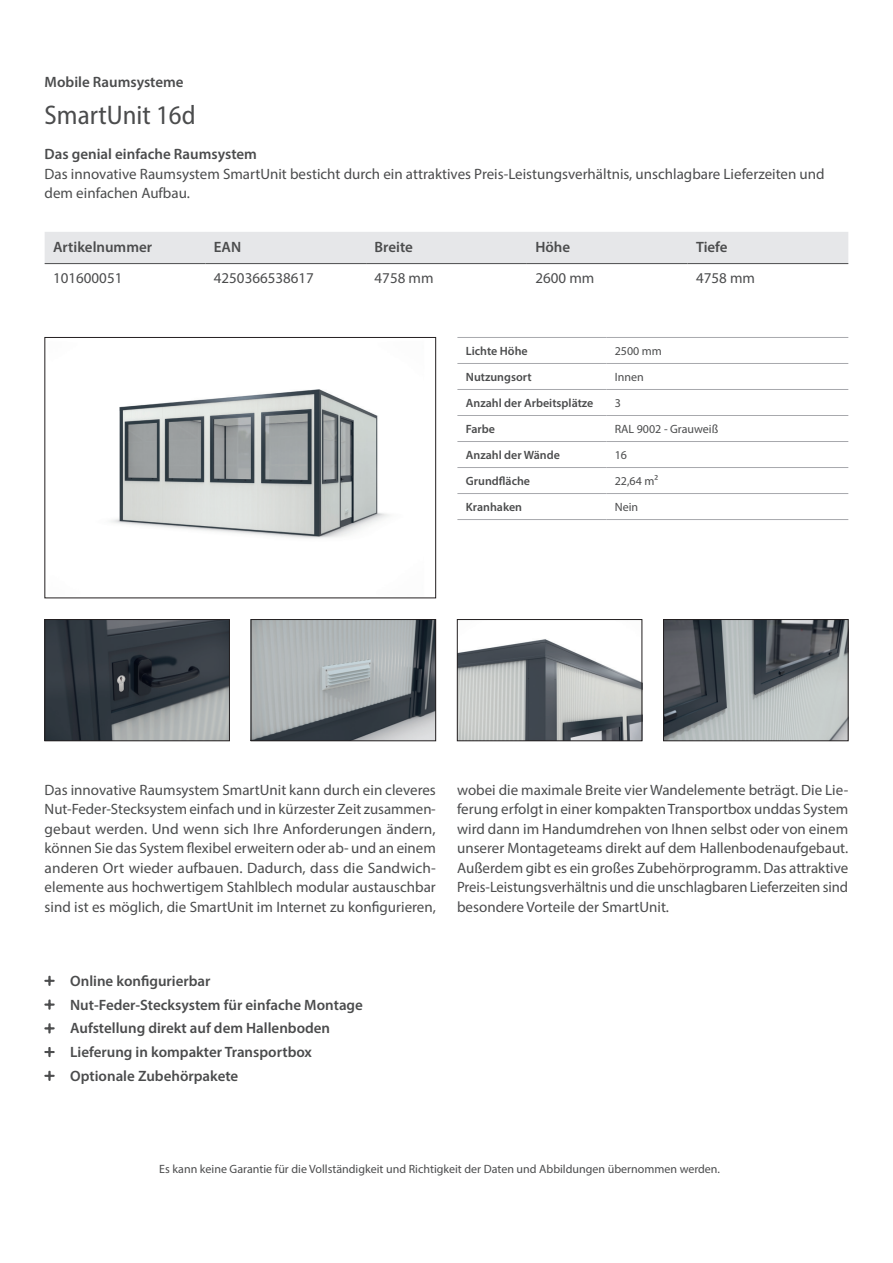
<style>
.page{position:relative;width:893px;height:1263px;background:#fff}
.page>*{position:absolute;margin:0;border:0;box-sizing:border-box;transform-origin:0 0}
.t1{font:semi-condensed 27px "Myriad Pro";color:#4b4c4d}
.t2{font:15px/19.5px "Myriad Pro";color:#4b4c4d;text-align:justify}
.t3{font:600 15px/23.7px "Myriad Pro";color:#4b4c4d}
.t4{font:12px "Myriad Pro";color:#4b4c4d}
.t5{font:600 12px "Myriad Pro";color:#4b4c4d}
</style>
<div class="page">
<img style="left:110px;top:389px;width:279px;height:150px">
<div style="left:45px;top:337px;width:391px;height:261px;border:1px solid #231f20"></div>
<img style="left:47px;top:621px;width:181px;height:118px">
<div style="left:45px;top:619px;width:185px;height:122px;border:1px solid #231f20"></div>
<img style="left:253px;top:621px;width:181px;height:118px">
<div style="left:251px;top:619px;width:185px;height:122px;border:1px solid #231f20"></div>
<img style="left:665px;top:621px;width:181px;height:118px">
<div style="left:663px;top:619px;width:185px;height:122px;border:1px solid #231f20"></div>
<img style="left:459px;top:639px;width:181px;height:100px">
<div style="left:457px;top:619px;width:185px;height:122px;border:1px solid #231f20"></div>
<div style="left:45px;top:232px;width:803px;height:31px;background:#e6e7e9"></div>
<hr style="left:45px;top:263px;width:160px;height:1px;background:#4b4c4d">
<hr style="left:205px;top:263px;width:161px;height:1px;background:#4b4c4d">
<hr style="left:366px;top:263px;width:161px;height:1px;background:#4b4c4d">
<hr style="left:527px;top:263px;width:161px;height:1px;background:#4b4c4d">
<hr style="left:688px;top:263px;width:160px;height:1px;background:#4b4c4d">
<hr style="left:457px;top:337px;width:149px;height:1px;background:#a8a9ad">
<hr style="left:606px;top:337px;width:242px;height:1px;background:#a8a9ad">
<hr style="left:457px;top:363px;width:149px;height:1px;background:#a8a9ad">
<hr style="left:606px;top:363px;width:242px;height:1px;background:#a8a9ad">
<hr style="left:457px;top:389px;width:149px;height:1px;background:#a8a9ad">
<hr style="left:606px;top:389px;width:242px;height:1px;background:#a8a9ad">
<hr style="left:457px;top:415px;width:149px;height:1px;background:#a8a9ad">
<hr style="left:606px;top:415px;width:242px;height:1px;background:#a8a9ad">
<hr style="left:457px;top:441px;width:149px;height:1px;background:#a8a9ad">
<hr style="left:606px;top:441px;width:242px;height:1px;background:#a8a9ad">
<hr style="left:457px;top:467px;width:149px;height:1px;background:#a8a9ad">
<hr style="left:606px;top:467px;width:242px;height:1px;background:#a8a9ad">
<hr style="left:457px;top:493px;width:149px;height:1px;background:#a8a9ad">
<hr style="left:606px;top:493px;width:242px;height:1px;background:#a8a9ad">
<hr style="left:457px;top:519px;width:149px;height:1px;background:#a8a9ad">
<hr style="left:606px;top:519px;width:242px;height:1px;background:#a8a9ad">
<p class="t3" style="left:45px;top:70px;width:141px">Mobile Raumsysteme</p>
<h1 class="t1" style="left:45px;top:99px;width:152px">SmartUnit 16d</h1>
<p class="t3" style="left:45px;top:142px;width:214px">Das genial einfache Raumsystem</p>
<p class="t2" style="left:45px;top:164px;width:781px">Das innovative Raumsystem SmartUnit besticht durch ein attraktives Preis-Leistungsverhältnis, unschlagbare Lieferzeiten und dem einfachen Aufbau.</p>
<p class="t3" style="left:53px;top:234px;width:101px">Artikelnummer</p>
<p class="t3" style="left:214px;top:234px;width:29px">EAN</p>
<p class="t3" style="left:375px;top:234px;width:40px">Breite</p>
<p class="t3" style="left:535px;top:234px;width:36px">Höhe</p>
<p class="t3" style="left:696px;top:234px;width:33px">Tiefe</p>
<p class="t2" style="left:53px;top:268px;width:71px">101600051</p>
<p class="t2" style="left:214px;top:268px;width:102px">4250366538617</p>
<p class="t2" style="left:375px;top:268px;width:60px">4758 mm</p>
<p class="t2" style="left:535px;top:268px;width:60px">2600 mm</p>
<p class="t2" style="left:696px;top:268px;width:60px">4758 mm</p>
<p class="t5" style="left:466px;top:343px;width:63px">Lichte Höhe</p>
<p class="t4" style="left:615px;top:344px;width:49px">2500 mm</p>
<p class="t5" style="left:466px;top:369px;width:67px">Nutzungsort</p>
<p class="t4" style="left:615px;top:370px;width:30px">Innen</p>
<p class="t5" style="left:466px;top:395px;width:129px">Anzahl der Arbeitsplätze</p>
<p class="t4" style="left:615px;top:396px;width:8px">3</p>
<p class="t5" style="left:466px;top:421px;width:31px">Farbe</p>
<p class="t4" style="left:615px;top:422px;width:105px">RAL 9002 - Grauweiß</p>
<p class="t5" style="left:466px;top:447px;width:95px">Anzahl der Wände</p>
<p class="t4" style="left:615px;top:448px;width:14px">16</p>
<p class="t5" style="left:466px;top:473px;width:66px">Grundfläche</p>
<p class="t4" style="left:615px;top:474px;width:45px">22,64 m²</p>
<p class="t5" style="left:466px;top:499px;width:58px">Kranhaken</p>
<p class="t4" style="left:615px;top:500px;width:25px">Nein</p>
<p class="t2" style="left:45px;top:780px;width:393px">Das innovative Raumsystem SmartUnit kann durch ein cleveres Nut-Feder-Stecksystem einfach und in kürzester Zeit zusammen&shy;gebaut werden. Und wenn sich Ihre Anforderungen ändern, können Sie das System flexibel erweitern oder ab- und an einem anderen Ort wieder aufbauen. Dadurch, dass die Sandwich&shy;elemente aus hochwertigem Stahlblech modular austauschbar sind ist es möglich, die SmartUnit im Internet zu konfigurieren,</p>
<p class="t2" style="left:457px;top:780px;width:393px">wobei die maximale Breite vier Wandelemente beträgt. Die Lie&shy;ferung erfolgt in einer kompakten Transportbox unddas System wird dann im Handumdrehen von Ihnen selbst oder von einem unserer Montageteams direkt auf dem Hallenbodenaufgebaut.<br>Außerdem gibt es ein großes Zubehörprogramm. Das attraktive Preis-Leistungsverhältnis und die unschlagbaren Lieferzeiten sind besondere Vorteile der SmartUnit.</p>
<p class="t3" style="left:70px;top:968px;width:294px">Online konfigurierbar Nut-Feder-Stecksystem für einfache Montage Aufstellung direkt auf dem Hallenboden Lieferung in kompakter Transportbox Optionale Zubehörpakete</p>
<p class="t4" style="left:159px;top:1161px;width:562px">Es kann keine Garantie für die Vollständigkeit und Richtigkeit der Daten und Abbildungen übernommen werden.</p>
</div>
